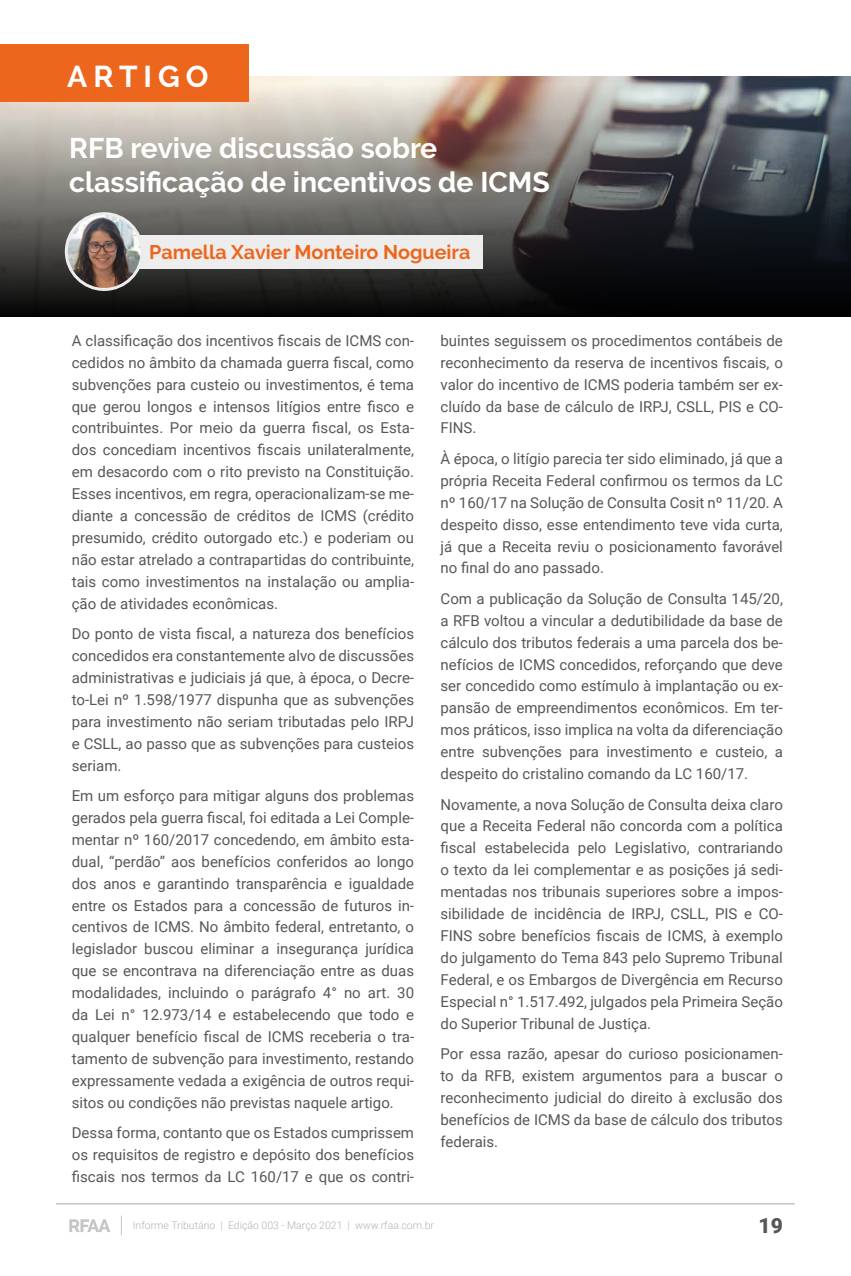
<style>
.page{position:relative;width:851px;height:1276px;background:#fff}
.page>*{position:absolute;margin:0;border:0;box-sizing:border-box;transform-origin:0 0}
.t1{font:700 30px "Raleway";letter-spacing:.2em;color:#fff}
.t2{font:700 28.35px/34px "Raleway";color:#fff}
.t3{font:900 21px "Roboto";color:#575756}
.t4{font:700 19.65px "Raleway";color:#ec671d}
.t5{font:15px/21.9px "Roboto";color:#575756;text-align:justify}
.t6{font:300 10.5px "Roboto";color:#b3b2b2}
</style>
<div class="page">
<img style="left:249px;top:77px;width:601px;height:8px">
<img style="left:0;top:85px;width:850px;height:232px">
<div style="left:133px;top:235px;width:350px;height:33px;background:#ededed"></div>
<img style="left:66px;top:214px;width:76px;height:75px;border-radius:38px">
<div style="left:65px;top:212px;width:79px;height:79px;border:3px solid #ededed;border-radius:50%"></div>
<svg style="left:121px;top:1215px;width:1px;height:20px"></svg>
<hr style="left:56px;top:1203px;width:738px;height:1px;background:#c6c6c6">
<svg style="left:69px;top:1219px;width:41px;height:13px"></svg>
<div style="left:0;top:44px;width:249px;height:58px;background:#ec671d"></div>
<h1 class="t1" style="left:67px;top:59px;width:143px">ARTIGO</h1>
<h2 class="t2" style="left:69px;top:131px;width:482px">RFB revive discussão sobre classificação de incentivos de ICMS</h2>
<h3 class="t4" style="left:149px;top:240px;width:323px">Pamella Xavier Monteiro Nogueira</h3>
<p class="t5" style="left:72px;top:329px;width:344px">A classificação dos incentivos fiscais de ICMS con&shy;cedidos no âmbito da chamada guerra fiscal, como subvenções para custeio ou investimentos, é tema que gerou longos e intensos litígios entre fisco e contribuintes. Por meio da guerra fiscal, os Esta&shy;dos concediam incentivos fiscais unilateralmente, em desacordo com o rito previsto na Constituição.<br>Esses incentivos, em regra, operacionalizam-se me&shy;diante a concessão de créditos de ICMS (crédito presumido, crédito outorgado etc.) e poderiam ou não estar atrelado a contrapartidas do contribuinte, tais como investimentos na instalação ou amplia&shy;ção de atividades econômicas.</p>
<p class="t5" style="left:72px;top:622px;width:344px">Do ponto de vista fiscal, a natureza dos benefícios concedidos era constantemente alvo de discussões administrativas e judiciais já que, à época, o Decre&shy;to-Lei nº 1.598/1977 dispunha que as subvenções para investimento não seriam tributadas pelo IRPJ e CSLL, ao passo que as subvenções para custeios seriam.</p>
<p class="t5" style="left:72px;top:784px;width:344px">Em um esforço para mitigar alguns dos problemas gerados pela guerra fiscal, foi editada a Lei Comple&shy;mentar nº 160/2017 concedendo, em âmbito esta&shy;dual, “perdão” aos benefícios conferidos ao longo dos anos e garantindo transparência e igualdade entre os Estados para a concessão de futuros in&shy;centivos de ICMS. No âmbito federal, entretanto, o legislador buscou eliminar a insegurança jurídica que se encontrava na diferenciação entre as duas modalidades, incluindo o parágrafo 4° no art. 30 da Lei n° 12.973/14 e estabelecendo que todo e qualquer benefício fiscal de ICMS receberia o tra&shy;tamento de subvenção para investimento, restando expressamente vedada a exigência de outros requi&shy;sitos ou condições não previstas naquele artigo.</p>
<p class="t5" style="left:72px;top:1121px;width:344px">Dessa forma, contanto que os Estados cumprissem os requisitos de registro e depósito dos benefícios fiscais nos termos da LC 160/17 e que os contri-</p>
<p class="t5" style="left:440px;top:329px;width:344px">buintes seguissem os procedimentos contábeis de reconhecimento da reserva de incentivos fiscais, o valor do incentivo de ICMS poderia também ser ex&shy;cluído da base de cálculo de IRPJ, CSLL, PIS e CO-FINS.</p>
<p class="t5" style="left:440px;top:447px;width:344px">À época, o litígio parecia ter sido eliminado, já que a própria Receita Federal confirmou os termos da LC nº 160/17 na Solução de Consulta Cosit nº 11/20. A despeito disso, esse entendimento teve vida curta, já que a Receita reviu o posicionamento favorável no final do ano passado.</p>
<p class="t5" style="left:440px;top:587px;width:344px">Com a publicação da Solução de Consulta 145/20, a RFB voltou a vincular a dedutibilidade da base de cálculo dos tributos federais a uma parcela dos be&shy;nefícios de ICMS concedidos, reforçando que deve ser concedido como estímulo à implantação ou ex&shy;pansão de empreendimentos econômicos. Em ter&shy;mos práticos, isso implica na volta da diferenciação entre subvenções para investimento e custeio, a despeito do cristalino comando da LC 160/17.</p>
<p class="t5" style="left:440px;top:792px;width:344px">Novamente, a nova Solução de Consulta deixa claro que a Receita Federal não concorda com a política fiscal estabelecida pelo Legislativo, contrariando o texto da lei complementar e as posições já sedi&shy;mentadas nos tribunais superiores sobre a impos&shy;sibilidade de incidência de IRPJ, CSLL, PIS e CO-FINS sobre benefícios fiscais de ICMS, à exemplo do julgamento do Tema 843 pelo Supremo Tribunal Federal, e os Embargos de Divergência em Recurso Especial n° 1.517.492, julgados pela Primeira Seção do Superior Tribunal de Justiça.</p>
<p class="t5" style="left:440px;top:1042px;width:344px">Por essa razão, apesar do curioso posicionamen&shy;to da RFB, existem argumentos para a buscar o reconhecimento judicial do direito à exclusão dos benefícios de ICMS da base de cálculo dos tributos federais.</p>
<p class="t6" style="left:133px;top:1218px;width:302px">Informe Tributário | Edição 003 - Março 2021 | www.rfaa.com.br</p>
<h3 class="t3" style="left:758px;top:1211px;width:26px">19</h3>
</div>
